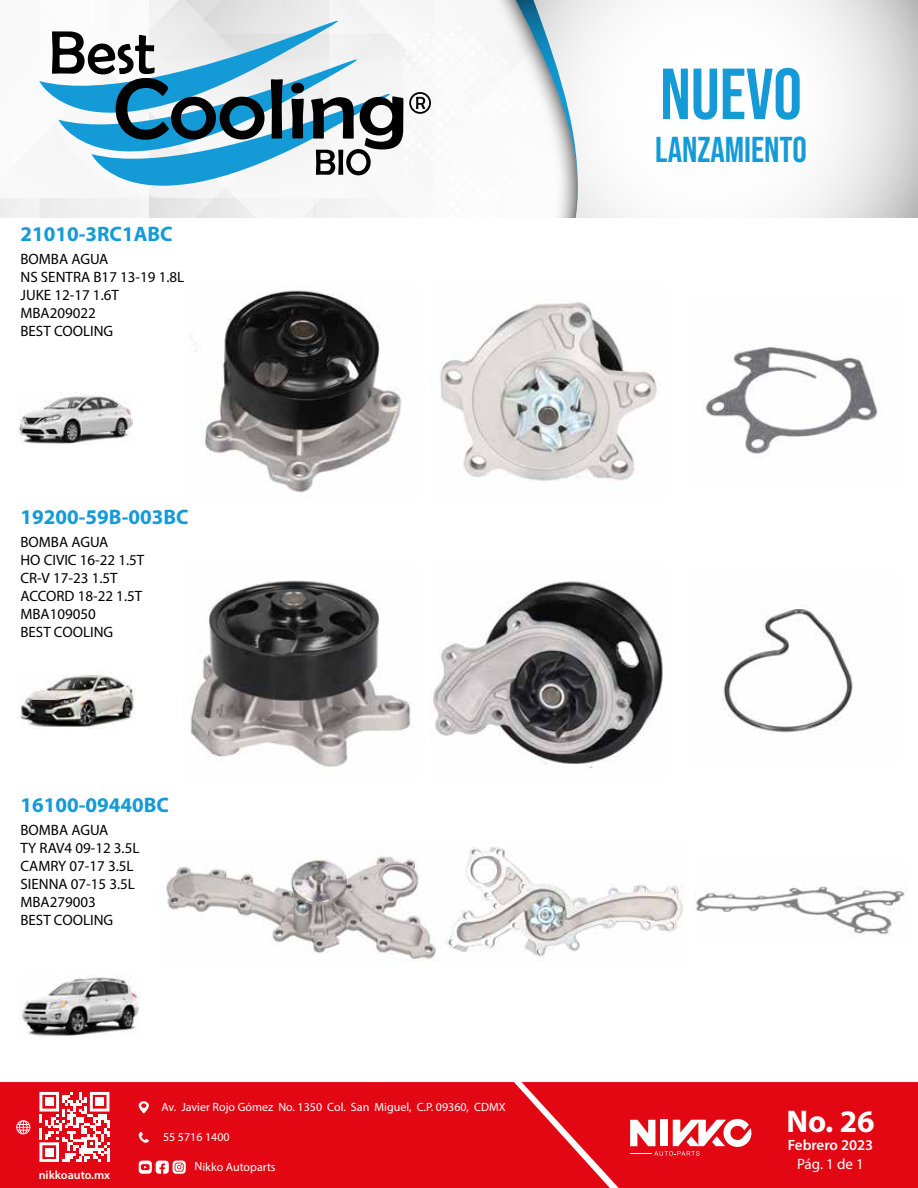
<style>
.page{position:relative;width:918px;height:1188px;background:#fff}
.page>*{position:absolute;margin:0;border:0;box-sizing:border-box;transform-origin:0 0}
.t1{font:72px "Bebas Neue";color:#149bd7}
.t2{font:36px "Bebas Neue";color:#149bd7}
.t3{font:700 31.5px "Myriad Pro";color:#fff}
.t4{font:700 21px "Myriad Pro";color:#149bd7}
.t5{font:15px/18px "Myriad Pro";color:#000}
.t6{font:600 15px "Myriad Pro";color:#fff}
.t7{font:15px "Myriad Pro";color:#fff}
.t8{font:12px "Myriad Pro";color:#fff}
.t9{font:600 12px "Myriad Pro";color:#fff}
</style>
<div class="page">
<svg style="left:621px;top:0;width:297px;height:218px"></svg>
<div style="left:0;top:1082px;width:522px;height:106px;background:#e30613"></div>
<svg style="left:39px;top:1092px;width:70px;height:70px"></svg>
<div style="left:45px;top:1098px;width:8px;height:8px;background:#fff"></div>
<div style="left:95px;top:1098px;width:9px;height:8px;background:#fff"></div>
<div style="left:45px;top:1148px;width:8px;height:8px;background:#fff"></div>
<svg style="left:16px;top:1120px;width:14px;height:14px"></svg>
<svg style="left:139px;top:1101px;width:10px;height:12px"></svg>
<svg style="left:139px;top:1132px;width:10px;height:11px"></svg>
<svg style="left:139px;top:1161px;width:47px;height:13px"></svg>
<svg style="left:522px;top:1082px;width:396px;height:106px;background:#e41723"></svg>
<svg style="left:0;top:0;width:621px;height:218px"></svg>
<img style="left:190px;top:580px;width:221px;height:187px">
<img style="left:429px;top:581px;width:234px;height:187px">
<img style="left:446px;top:847px;width:237px;height:110px">
<img style="left:190px;top:290px;width:212px;height:203px">
<img style="left:439px;top:302px;width:218px;height:179px">
<img style="left:19px;top:392px;width:114px;height:52px">
<img style="left:19px;top:671px;width:117px;height:58px">
<img style="left:19px;top:974px;width:121px;height:62px">
<img style="left:166px;top:856px;width:270px;height:105px">
<img style="left:694px;top:886px;width:211px;height:49px">
<img style="left:723px;top:609px;width:134px;height:124px">
<img style="left:705px;top:347px;width:173px;height:107px">
<h3 class="t4" style="left:20px;top:220px;width:154px">21010-3RC1ABC</h3>
<p class="t5" style="left:20px;top:250px;width:165px">BOMBA AGUA<br>NS SENTRA B17 13-19 1.8L<br>JUKE 12-17 1.6T<br>MBA209022<br>BEST COOLING</p>
<h3 class="t4" style="left:20px;top:503px;width:170px">19200-59B-003BC</h3>
<p class="t5" style="left:20px;top:533px;width:125px">BOMBA AGUA<br>HO CIVIC 16-22 1.5T<br>CR-V 17-23 1.5T<br>ACCORD 18-22 1.5T<br>MBA109050<br>BEST COOLING</p>
<h3 class="t4" style="left:20px;top:791px;width:150px">16100-09440BC</h3>
<p class="t5" style="left:20px;top:821px;width:121px">BOMBA AGUA<br>TY RAV4 09-12 3.5L<br>CAMRY 07-17 3.5L<br>SIENNA 07-15 3.5L<br>MBA279003<br>BEST COOLING</p>
<p class="t9" style="left:39px;top:1167px;width:73px">nikkoauto.mx</p>
<p class="t8" style="left:161px;top:1099px;width:346px">Av. Javier Rojo Gómez No. 1350 Col. San Miguel, C.P. 09360, CDMX</p>
<p class="t8" style="left:163px;top:1129px;width:68px">55 5716 1400</p>
<p class="t8" style="left:194px;top:1159px;width:83px">Nikko Autoparts</p>
<h1 class="t1" style="left:660px;top:53px;width:143px">NUEVO</h1>
<h2 class="t2" style="left:655px;top:129px;width:153px">LANZAMIENTO</h2>
<h3 class="t3" style="left:786px;top:1101px;width:90px">No. 26</h3>
<p class="t6" style="left:788px;top:1136px;width:87px">Febrero 2023</p>
<p class="t7" style="left:797px;top:1155px;width:68px">Pág. 1 de 1</p>
</div>
